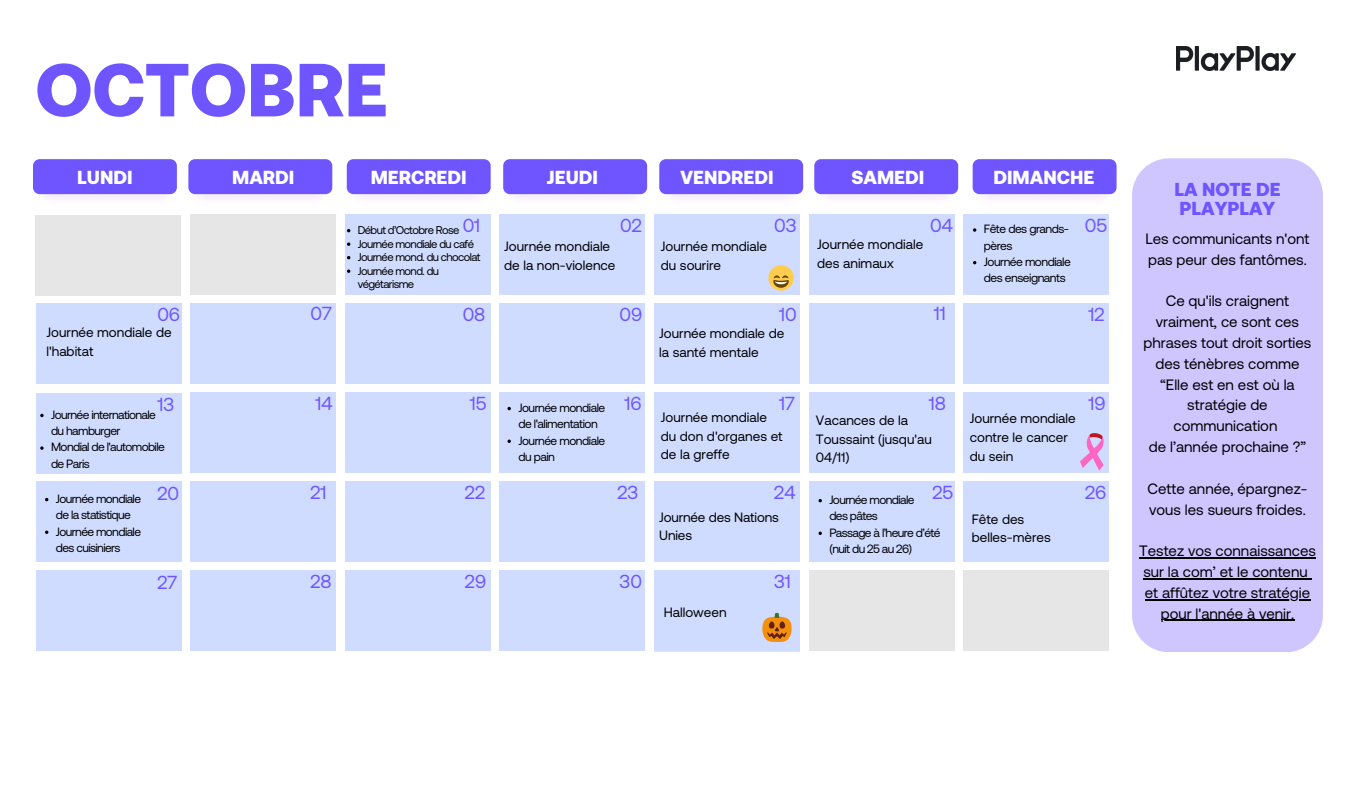
<style>
.page{position:relative;width:1350px;height:788px;background:#fff}
.page>*{position:absolute;margin:0;border:0;box-sizing:border-box;transform-origin:0 0}
.t1{font:900 75px "Aeonik";color:#6e55ff}
.t2{font:18.83px "Aeonik";color:#6e55ff}
.t3{font:900 18.83px "Aeonik";color:#fff}
.t4{font:900 18.75px/18.6px "Aeonik";color:#6e55ff}
.t5{font:15px/20.9px "Aeonik";color:#000}
.t6{font:13.5px/18.6px "Aeonik";color:#000}
.t7{font:12px/16.4px "Aeonik";letter-spacing:-.05em;color:#000}
.t8{font:11.25px/13.5px "Aeonik";letter-spacing:-.05em;color:#000}
</style>
<div class="page">
<div style="left:1132px;top:158px;width:191px;height:494px;background:#cfc6ff;border-radius:37px"></div>
<hr style="left:1139px;top:557px;width:177px;height:1px;background:#000">
<hr style="left:1143px;top:578px;width:165px;height:1px;background:#000">
<hr style="left:1145px;top:599px;width:165px;height:1px;background:#000">
<hr style="left:1161px;top:619px;width:133px;height:2px;background:#000">
<img style="left:1176px;top:47px;width:120px;height:23px">
<div style="left:36px;top:303px;width:146px;height:81px;background:#d0dcff"></div>
<div style="left:809px;top:303px;width:146px;height:80px;background:#d0dcff"></div>
<div style="left:964px;top:303px;width:145px;height:80px;background:#d0dcff"></div>
<div style="left:36px;top:393px;width:146px;height:80px;background:#d0dcff"></div>
<div style="left:809px;top:392px;width:146px;height:80px;background:#d0dcff"></div>
<div style="left:964px;top:392px;width:145px;height:81px;background:#d0dcff"></div>
<div style="left:36px;top:481px;width:146px;height:81px;background:#d0dcff"></div>
<div style="left:809px;top:481px;width:146px;height:80px;background:#d0dcff"></div>
<div style="left:964px;top:481px;width:145px;height:80px;background:#d0dcff"></div>
<div style="left:36px;top:570px;width:146px;height:80px;background:#d0dcff"></div>
<div style="left:345px;top:303px;width:146px;height:81px;background:#d0dcff"></div>
<div style="left:500px;top:303px;width:145px;height:81px;background:#d0dcff"></div>
<div style="left:654px;top:303px;width:146px;height:81px;background:#d0dcff"></div>
<div style="left:345px;top:392px;width:146px;height:81px;background:#d0dcff"></div>
<div style="left:500px;top:392px;width:145px;height:81px;background:#d0dcff"></div>
<div style="left:654px;top:392px;width:146px;height:81px;background:#d0dcff"></div>
<div style="left:345px;top:481px;width:146px;height:81px;background:#d0dcff"></div>
<div style="left:500px;top:481px;width:145px;height:81px;background:#d0dcff"></div>
<div style="left:654px;top:481px;width:146px;height:81px;background:#d0dcff"></div>
<div style="left:190px;top:303px;width:146px;height:80px;background:#d0dcff"></div>
<div style="left:190px;top:392px;width:146px;height:80px;background:#d0dcff"></div>
<div style="left:190px;top:481px;width:146px;height:80px;background:#d0dcff"></div>
<div style="left:809px;top:570px;width:146px;height:80px;background:#e6e6e6"></div>
<div style="left:964px;top:570px;width:145px;height:80px;background:#e6e6e6"></div>
<div style="left:345px;top:570px;width:146px;height:81px;background:#d0dcff"></div>
<div style="left:190px;top:570px;width:146px;height:80px;background:#d0dcff"></div>
<div style="left:190px;top:215px;width:146px;height:80px;background:#e6e6e6"></div>
<div style="left:35px;top:215px;width:146px;height:80px;background:#e6e6e6"></div>
<div style="left:654px;top:214px;width:146px;height:81px;background:#d0dcff"></div>
<div style="left:809px;top:214px;width:145px;height:81px;background:#d0dcff"></div>
<div style="left:345px;top:214px;width:145px;height:81px;background:#d0dcff"></div>
<div style="left:499px;top:214px;width:146px;height:81px;background:#d0dcff"></div>
<div style="left:963px;top:214px;width:146px;height:81px;background:#d0dcff"></div>
<div style="left:654px;top:570px;width:146px;height:81px;background:#d0dcff"></div>
<div style="left:500px;top:570px;width:145px;height:81px;background:#d0dcff"></div>
<div style="left:33px;top:159px;width:144px;height:35px;background:#6e55ff;border-radius:7px"></div>
<div style="left:188px;top:159px;width:144px;height:35px;background:#6e55ff;border-radius:7px"></div>
<div style="left:347px;top:159px;width:144px;height:35px;background:#6e55ff;border-radius:7px"></div>
<div style="left:503px;top:159px;width:144px;height:35px;background:#6e55ff;border-radius:7px"></div>
<div style="left:659px;top:159px;width:144px;height:35px;background:#6e55ff;border-radius:7px"></div>
<div style="left:814px;top:159px;width:144px;height:35px;background:#6e55ff;border-radius:7px"></div>
<div style="left:973px;top:159px;width:144px;height:35px;background:#6e55ff;border-radius:7px"></div>
<svg style="left:1080px;top:433px;width:24px;height:38px"></svg>
<svg style="left:347px;top:242px;width:3px;height:4px"></svg>
<svg style="left:347px;top:269px;width:3px;height:4px"></svg>
<svg style="left:40px;top:414px;width:4px;height:3px"></svg>
<svg style="left:40px;top:446px;width:4px;height:4px"></svg>
<svg style="left:508px;top:439px;width:3px;height:4px"></svg>
<svg style="left:45px;top:530px;width:3px;height:4px"></svg>
<svg style="left:973px;top:228px;width:3px;height:4px"></svg>
<p class="t1" style="left:35px;top:47px;width:354px">OCTOBRE</p>
<p class="t3" style="left:77px;top:166px;width:57px">LUNDI</p>
<p class="t3" style="left:232px;top:166px;width:64px">MARDI</p>
<p class="t3" style="left:371px;top:166px;width:97px">MERCREDI</p>
<p class="t3" style="left:547px;top:166px;width:53px">JEUDI</p>
<p class="t3" style="left:681px;top:166px;width:94px">VENDREDI</p>
<p class="t3" style="left:851px;top:166px;width:74px">SAMEDI</p>
<p class="t3" style="left:993px;top:166px;width:102px">DIMANCHE</p>
<p class="t2" style="left:157px;top:303px;width:24px">06</p>
<p class="t2" style="left:310px;top:303px;width:23px">07</p>
<p class="t2" style="left:463px;top:214px;width:19px">01</p>
<p class="t2" style="left:620px;top:214px;width:23px">02</p>
<p class="t2" style="left:774px;top:214px;width:24px">03</p>
<p class="t2" style="left:930px;top:214px;width:24px">04</p>
<p class="t2" style="left:1085px;top:214px;width:24px">05</p>
<p class="t2" style="left:1097px;top:214px;width:11px">7</p>
<p class="t7" style="left:984px;top:221px;width:87px">Fête des grands&shy;pères</p>
<p class="t7" style="left:984px;top:253px;width:88px">Journée mondiale des enseignants</p>
<p class="t8" style="left:358px;top:223px;width:103px">Début d’Octobre Rose</p>
<p class="t8" style="left:358px;top:237px;width:118px">Journée mondiale du café</p>
<p class="t8" style="left:358px;top:250px;width:124px">Journée mond. du chocolat</p>
<p class="t8" style="left:358px;top:264px;width:83px">Journée mond. du végétarisme</p>
<p class="t6" style="left:504px;top:237px;width:113px">Journée mondiale de la non-violence</p>
<p class="t6" style="left:817px;top:235px;width:107px">Journée mondiale des animaux</p>
<p class="t6" style="left:661px;top:237px;width:107px">Journée mondiale du sourire</p>
<p class="t2" style="left:463px;top:303px;width:24px">08</p>
<p class="t2" style="left:619px;top:303px;width:24px">09</p>
<p class="t2" style="left:779px;top:303px;width:19px">10</p>
<p class="t2" style="left:934px;top:303px;width:13px">11</p>
<p class="t2" style="left:1095px;top:303px;width:13px">4</p>
<p class="t2" style="left:1088px;top:303px;width:18px">12</p>
<p class="t6" style="left:47px;top:323px;width:127px">Journée mondiale de l'habitat</p>
<p class="t6" style="left:659px;top:324px;width:127px">Journée mondiale de la santé mentale</p>
<h2 class="t2" style="left:157px;top:393px;width:18px">13</h2>
<p class="t7" style="left:51px;top:406px;width:106px">Journée internationale du hamburger</p>
<p class="t7" style="left:51px;top:439px;width:115px">Mondial de l'automobile de Paris</p>
<p class="t2" style="left:315px;top:392px;width:19px">14</p>
<p class="t2" style="left:470px;top:393px;width:18px">15</p>
<p class="t7" style="left:518px;top:399px;width:88px">Journée mondiale de l'alimentation</p>
<p class="t7" style="left:518px;top:432px;width:88px">Journée mondiale du pain</p>
<p class="t2" style="left:625px;top:392px;width:19px">16</p>
<p class="t2" style="left:779px;top:392px;width:17px">17</p>
<h2 class="t6" style="left:661px;top:408px;width:123px">Journée mondiale du don d'organes et de la greffe</h2>
<p class="t7" style="left:56px;top:490px;width:87px">Journée mondiale de la statistique</p>
<h3 class="t7" style="left:56px;top:523px;width:87px">Journée mondiale des cuisiniers</h3>
<p class="t2" style="left:157px;top:482px;width:23px">20</p>
<p class="t2" style="left:310px;top:481px;width:18px">21</p>
<p class="t2" style="left:465px;top:481px;width:22px">22</p>
<h2 class="t2" style="left:618px;top:481px;width:22px">23</h2>
<p class="t2" style="left:774px;top:481px;width:23px">24</p>
<p class="t6" style="left:659px;top:507px;width:121px">Journée des Nations<br>Unies</p>
<p class="t2" style="left:310px;top:570px;width:23px">28</p>
<h2 class="t2" style="left:157px;top:571px;width:21px">27</h2>
<p class="t2" style="left:465px;top:570px;width:23px">29</p>
<h3 class="t2" style="left:620px;top:570px;width:24px">30</h3>
<p class="t2" style="left:774px;top:570px;width:18px">31</p>
<h2 class="t6" style="left:664px;top:602px;width:64px">Halloween</h2>
<p class="t2" style="left:929px;top:392px;width:19px">18</p>
<p class="t2" style="left:1089px;top:392px;width:18px">21</p>
<p class="t2" style="left:1089px;top:392px;width:19px">19</p>
<p class="t6" style="left:816px;top:411px;width:117px">Vacances de la<br>Toussaint (jusqu'au<br>04/11)</p>
<p class="t6" style="left:970px;top:409px;width:107px">Journée mondiale contre le cancer du sein</p>
<p class="t2" style="left:932px;top:481px;width:22px">25</p>
<h2 class="t7" style="left:829px;top:491px;width:87px">Journée mondiale des pâtes</h2>
<p class="t7" style="left:829px;top:524px;width:113px">Passage à l’heure d’été (nuit du 25 au 26)</p>
<p class="t6" style="left:972px;top:509px;width:81px">Fête des belles-mères</p>
<p class="t2" style="left:1085px;top:481px;width:23px">26</p>
<h3 class="t2" style="left:1095px;top:481px;width:13px">8</h3>
<p class="t4" style="left:1174px;top:180px;width:108px">LA NOTE DE<br>PLAYPLAY</p>
<h1 class="t5" style="left:1145px;top:228px;width:166px">Les communicants n'ont pas peur des fantômes.</h1>
<p class="t5" style="left:1144px;top:290px;width:169px;text-align:center">Ce qu'ils craignent vraiment, ce sont ces phrases tout droit sorties des ténèbres comme “Elle est en est où la stratégie de communication<br>de l’année prochaine ?”</p>
<h2 class="t5" style="left:1148px;top:478px;width:161px">Cette année, épargnez&shy;vous les sueurs froides.</h2>
<p class="t5" style="left:1139px;top:540px;width:178px">Testez vos connaissances sur la com’ et le contenu</p>
<p class="t5" style="left:1145px;top:582px;width:167px">et affûtez votre stratégie</p>
<p class="t5" style="left:1161px;top:603px;width:135px">pour l'année à venir.</p>
</div>
